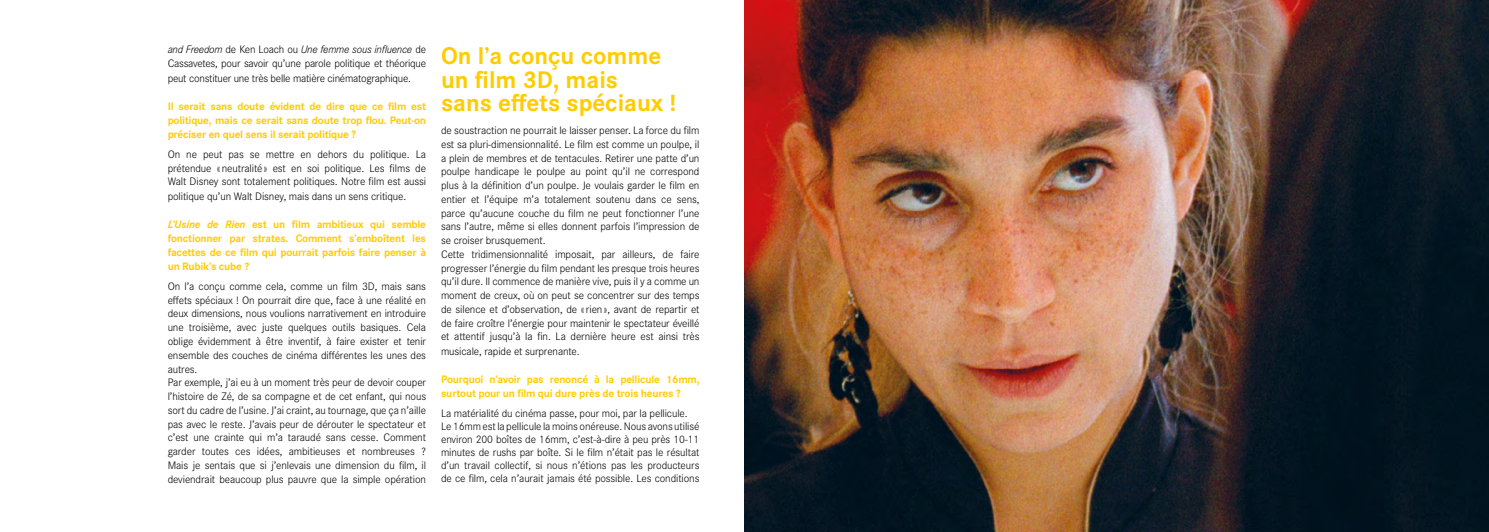
<style>
.page{position:relative;width:1489px;height:532px;background:#fff}
.page>*{position:absolute;margin:0;border:0;box-sizing:border-box;transform-origin:0 0}
.t1{font:700 25px/23.8px "Corporate S";color:#fc0}
.t2{font:300 11.25px/13.8px "Corporate S";letter-spacing:-.01em;color:#000}
.t3{font:700 11.25px/14px "Corporate S";letter-spacing:-.02em;color:#fc0;text-align:justify}
.s1{font-style:italic}
</style>
<div class="page">
<img style="left:744px;top:0;width:744px;height:531px">
<p class="t2" style="left:168px;top:43px;width:260px;text-align:justify"><span class="s1">and Freedom</span> de Ken Loach ou <span class="s1">Une femme sous influence</span> de Cassavetes, pour savoir qu’une parole politique et théorique peut constituer une très belle matière cinématographique.</p>
<p class="t3" style="left:168px;top:99px;width:260px">Il serait sans doute évident de dire que ce film est politique, mais ce serait sans doute trop flou. Peut-on préciser en quel sens il serait politique ?</p>
<p class="t2" style="left:168px;top:147px;width:260px;text-align:justify">On ne peut pas se mettre en dehors du politique. La prétendue «neutralité» est en soi politique. Les films de Walt Disney sont totalement politiques. Notre film est aussi politique qu’un Walt Disney, mais dans un sens critique.</p>
<p class="t3" style="left:168px;top:217px;width:260px"><span class="s1">L’Usine de Rien</span> est un film ambitieux qui semble fonctionner par strates. Comment s’emboîtent les facettes de ce film qui pourrait parfois faire penser à un Rubik’s cube ?</p>
<p class="t2" style="left:168px;top:279px;width:260px">On l’a conçu comme cela, comme un film 3D, mais sans effets spéciaux ! On pourrait dire que, face à une réalité en deux dimensions, nous voulions narrativement en introduire une troisième, avec juste quelques outils basiques. Cela oblige évidemment à être inventif, à faire exister et tenir ensemble des couches de cinéma différentes les unes des autres.<br>Par exemple, j’ai eu à un moment très peur de devoir couper l’histoire de Zé, de sa compagne et de cet enfant, qui nous sort du cadre de l’usine. J’ai craint, au tournage, que ça n’aille pas avec le reste. J’avais peur de dérouter le spectateur et c’est une crainte qui m’a taraudé sans cesse. Comment garder toutes ces idées, ambitieuses et nombreuses ?<br>Mais je sentais que si j’enlevais une dimension du film, il deviendrait beaucoup plus pauvre que la simple opération</p>
<h1 class="t1" style="left:441px;top:44px;width:236px">On l’a conçu comme un film 3D, mais<br>sans effets spéciaux !</h1>
<p class="t2" style="left:441px;top:123px;width:260px">de soustraction ne pourrait le laisser penser. La force du film est sa pluri-dimensionnalité. Le film est comme un poulpe, il a plein de membres et de tentacules. Retirer une patte d’un poulpe handicape le poulpe au point qu’il ne correspond plus à la définition d’un poulpe. Je voulais garder le film en entier et l’équipe m’a totalement soutenu dans ce sens, parce qu’aucune couche du film ne peut fonctionner l’une sans l’autre, même si elles donnent parfois l’impression de se croiser brusquement.<br>Cette tridimensionnalité imposait, par ailleurs, de faire progresser l’énergie du film pendant les presque trois heures qu’il dure. Il commence de manière vive, puis il y a comme un moment de creux, où on peut se concentrer sur des temps de silence et d’observation, de «rien», avant de repartir et de faire croître l’énergie pour maintenir le spectateur éveillé et attentif jusqu’à la fin. La dernière heure est ainsi très musicale, rapide et surprenante.</p>
<p class="t3" style="left:441px;top:372px;width:260px;line-height:14.4px">Pourquoi n’avoir pas renoncé à la pellicule 16mm, surtout pour un film qui dure près de trois heures ?</p>
<p class="t2" style="left:441px;top:406px;width:260px;line-height:13.1px">La matérialité du cinéma passe, pour moi, par la pellicule.<br>Le 16mm est la pellicule la moins onéreuse. Nous avons utilisé environ 200 boîtes de 16mm, c’est-à-dire à peu près 10-11 minutes de rushs par boîte. Si le film n’était pas le résultat d’un travail collectif, si nous n’étions pas les producteurs de ce film, cela n’aurait jamais été possible. Les conditions</p>
</div>
